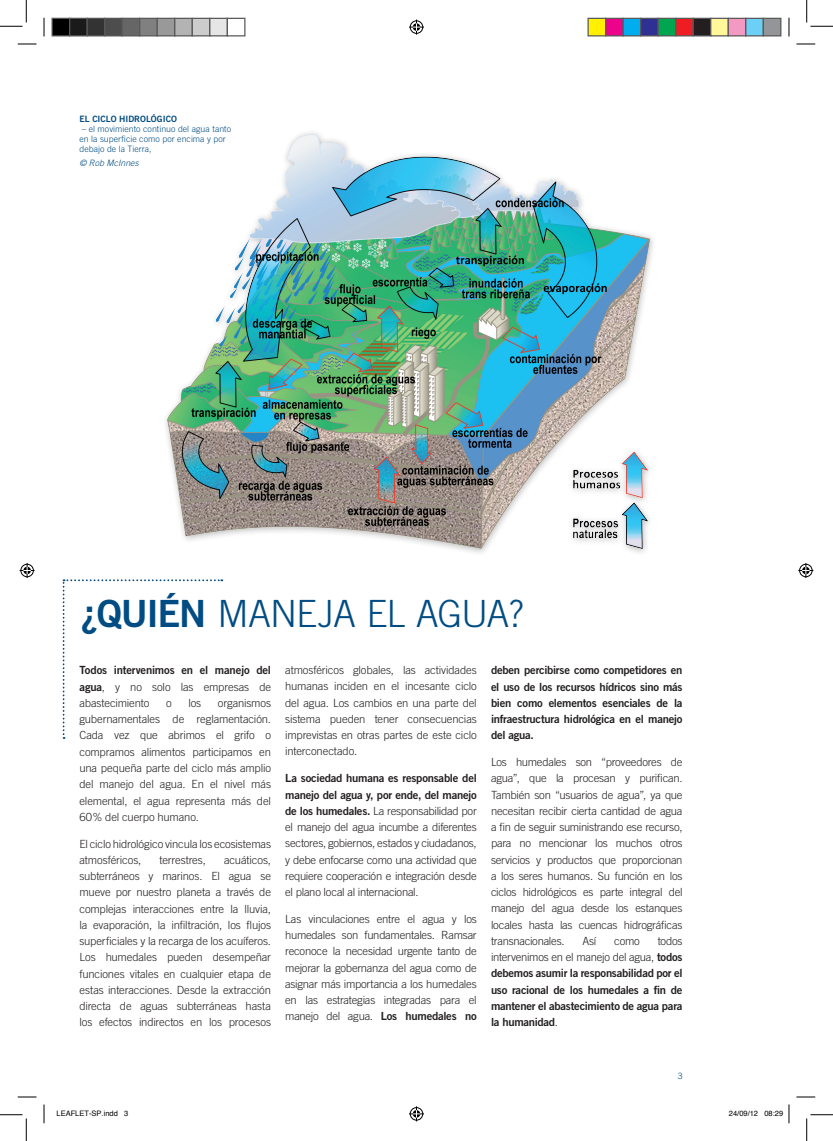
<style>
.page{position:relative;width:833px;height:1141px;background:#fff}
.page>*{position:absolute;margin:0;border:0;box-sizing:border-box;transform-origin:0 0}
.t1{font:300 37.5px "Trade Gothic";letter-spacing:-.025em;color:#014c83}
.t2{font:300 11.25px/16.2px "Trade Gothic";letter-spacing:-.015em;color:#231f20;text-align:justify}
.t3{font:11.25px/16.2px "Trade Gothic Bold Two";letter-spacing:-.02em;color:#231f20;text-align:justify}
.t4{font:300 8.75px/10px "Trade Gothic";letter-spacing:.005em;color:#014c83}
.t5{font:8.75px "Trade Gothic Bold Two";color:#014c83}
.t6{font:italic 300 8.75px "Trade Gothic";color:#014c83}
.t7{font:7.5px "Helvetica";color:#000}
.s1{font-family:"Trade Gothic Bold Two";font-weight:400}
.s2{font-family:"Trade Gothic";font-weight:300}
</style>
<div class="page">
<img style="left:165px;top:132px;width:488px;height:450px">
<svg style="left:63px;top:579px;width:159px;height:159px"></svg>
<svg style="left:18px;top:43px;width:18px;height:2px"></svg>
<svg style="left:796px;top:43px;width:18px;height:2px"></svg>
<svg style="left:18px;top:1096px;width:18px;height:1px"></svg>
<svg style="left:796px;top:1096px;width:18px;height:1px"></svg>
<svg style="left:43px;top:18px;width:2px;height:18px"></svg>
<svg style="left:43px;top:1104px;width:2px;height:19px"></svg>
<svg style="left:788px;top:18px;width:1px;height:18px"></svg>
<svg style="left:0;top:0;width:27px;height:27px"></svg>
<svg style="left:0;top:1114px;width:27px;height:26px"></svg>
<svg style="left:806px;top:0;width:26px;height:27px"></svg>
<svg style="left:806px;top:1114px;width:26px;height:26px"></svg>
<svg style="left:409px;top:20px;width:15px;height:15px"></svg>
<svg style="left:409px;top:1106px;width:15px;height:15px"></svg>
<svg style="left:20px;top:563px;width:15px;height:15px"></svg>
<svg style="left:798px;top:563px;width:14px;height:15px"></svg>
<div style="left:52px;top:18px;width:18px;height:18px;background:#000"></div>
<div style="left:51px;top:18px;width:19px;height:18px;border:1px solid #595959"></div>
<div style="left:70px;top:18px;width:17px;height:18px;background:#1a1a1a"></div>
<div style="left:69px;top:18px;width:19px;height:18px;border:1px solid #595959"></div>
<div style="left:87px;top:18px;width:18px;height:18px;background:#333"></div>
<div style="left:86px;top:18px;width:19px;height:18px;border:1px solid #595959"></div>
<div style="left:105px;top:18px;width:17px;height:18px;background:#4d4d4d"></div>
<div style="left:104px;top:18px;width:19px;height:18px;border:1px solid #595959"></div>
<div style="left:122px;top:18px;width:18px;height:18px;background:#666"></div>
<div style="left:121px;top:18px;width:19px;height:18px;border:1px solid #595959"></div>
<div style="left:140px;top:18px;width:17px;height:18px;background:#808080"></div>
<div style="left:139px;top:18px;width:19px;height:18px;border:1px solid #595959"></div>
<div style="left:157px;top:18px;width:18px;height:18px;background:#999"></div>
<div style="left:156px;top:18px;width:19px;height:18px;border:1px solid #595959"></div>
<div style="left:175px;top:18px;width:17px;height:18px;background:#b3b3b3"></div>
<div style="left:174px;top:18px;width:19px;height:18px;border:1px solid #595959"></div>
<div style="left:192px;top:18px;width:18px;height:18px;background:#ccc"></div>
<div style="left:191px;top:18px;width:19px;height:18px;border:1px solid #595959"></div>
<div style="left:210px;top:18px;width:17px;height:18px;background:#e6e6e6"></div>
<div style="left:209px;top:18px;width:19px;height:18px;border:1px solid #595959"></div>
<div style="left:226px;top:18px;width:19px;height:18px;border:1px solid #595959"></div>
<div style="left:587px;top:18px;width:18px;height:18px;background:#fff101"></div>
<div style="left:587px;top:18px;width:19px;height:18px;border:1px solid #595959"></div>
<div style="left:605px;top:18px;width:17px;height:18px;background:#ed028c"></div>
<div style="left:604px;top:18px;width:19px;height:18px;border:1px solid #595959"></div>
<div style="left:622px;top:18px;width:18px;height:18px;background:#00aeef"></div>
<div style="left:622px;top:18px;width:19px;height:18px;border:1px solid #595959"></div>
<div style="left:640px;top:18px;width:17px;height:18px;background:#2e3092"></div>
<div style="left:639px;top:18px;width:19px;height:18px;border:1px solid #595959"></div>
<div style="left:657px;top:18px;width:18px;height:18px;background:#00a54f"></div>
<div style="left:657px;top:18px;width:19px;height:18px;border:1px solid #595959"></div>
<div style="left:675px;top:18px;width:17px;height:18px;background:#ee1d23"></div>
<div style="left:674px;top:18px;width:19px;height:18px;border:1px solid #595959"></div>
<div style="left:692px;top:18px;width:18px;height:18px;background:#231f20"></div>
<div style="left:692px;top:18px;width:19px;height:18px;border:1px solid #595959"></div>
<div style="left:710px;top:18px;width:17px;height:18px;background:#fff79a"></div>
<div style="left:709px;top:18px;width:19px;height:18px;border:1px solid #595959"></div>
<div style="left:727px;top:18px;width:18px;height:18px;background:#f499c2"></div>
<div style="left:727px;top:18px;width:19px;height:18px;border:1px solid #595959"></div>
<div style="left:745px;top:18px;width:17px;height:18px;background:#6bcff6"></div>
<div style="left:744px;top:18px;width:19px;height:18px;border:1px solid #595959"></div>
<div style="left:762px;top:18px;width:18px;height:18px;background:#939598"></div>
<div style="left:762px;top:18px;width:19px;height:18px;border:1px solid #595959"></div>
<svg style="left:788px;top:1104px;width:1px;height:19px"></svg>
<p class="t5" style="left:79px;top:113px;width:19px">El ciclo</p>
<p class="t5" style="left:119px;top:113px;width:44px">hid rológico</p>
<p class="t4" style="left:79px;top:124px;width:153px">– el movimiento continuo del agua tanto en la superficie como por encima y por debajo de la Tierra,</p>
<p class="t6" style="left:79px;top:157px;width:61px">© Rob McInnes</p>
<h1 class="t1" style="left:80px;top:592px;width:444px"><span class="s1">¿QUIÉN</span> MANEJA EL AGUA?</h1>
<p class="t3" style="left:79px;top:662px;width:193px">Todos intervenimos en el manejo del</p>
<p class="t2" style="left:79px;top:678px;width:193px"><span class="s1">agua</span>, y no solo las empresas de abastecimiento</p>
<p class="t2" style="left:285px;top:661px;width:193px">atmosféricos globales, las actividades humanas inciden en el incesante ciclo del agua. Los cambios en una parte del sistema pueden tener consecuencias imprevistas en otras partes de este ciclo interconectado.</p>
<p class="t3" style="left:285px;top:769px;width:193px">La sociedad humana es responsable del manejo del agua y, por ende, del manejo</p>
<p class="t2" style="left:285px;top:802px;width:193px"><span class="s1">de los humedales.</span> La responsabilidad por el manejo del agua incumbe a diferentes sectores, gobiernos, estados y ciudadanos, y debe enfocarse como una actividad que requiere cooperación e integración desde el plano local al internacional.</p>
<p class="t2" style="left:285px;top:910px;width:193px">Las vinculaciones entre el agua y los humedales son fundamentales. Ramsar reconoce la necesidad urgente tanto de mejorar la gobernanza del agua como de asignar más importancia a los humedales en las estrategias integradas para el manejo del agua. <span class="s1">Los humedales no</span></p>
<p class="t3" style="left:490px;top:662px;width:193px">deben percibirse como competidores en el uso de los recursos hídricos sino más bien como elementos esenciales de la infraestructura hidrológica en el manejo del agua.</p>
<p class="t2" style="left:490px;top:753px;width:193px">Los humedales son “proveedores de agua”, que la procesan y purifican.<br>También son “usuarios de agua”, ya que necesitan recibir cierta cantidad de agua a fin de seguir suministrando ese recurso, para no mencionar los muchos otros servicios y productos que proporcionan a los seres humanos. Su función en los ciclos hidrológicos es parte integral del manejo del agua desde los estanques locales hasta las cuencas hidrográficas transnacionales.</p>
<p class="t2" style="left:79px;top:694px;width:193px;text-indent:138px">organismos gubernamentales de reglamentación.<br>Cada vez que abrimos el grifo o compramos alimentos participamos en una pequeña parte del ciclo más amplio del manejo del agua. En el nivel más elemental, el agua representa más del 60% del cuerpo humano.</p>
<p class="t2" style="left:79px;top:835px;width:193px">El ciclo hidrológico vincula los ecosistemas atmosféricos,</p>
<p class="t2" style="left:166px;top:694px;width:7px">o</p>
<p class="t2" style="left:188px;top:694px;width:14px">los</p>
<p class="t2" style="left:79px;top:851px;width:193px;text-indent:144px">acuáticos, subterráneos y marinos. El agua se mueve por nuestro planeta a través de complejas interacciones entre la lluvia, la evaporación, la infiltración, los flujos superficiales y la recarga de los acuíferos.<br>Los humedales pueden desempeñar funciones vitales en cualquier etapa de estas interacciones. Desde la extracción directa de aguas subterráneas hasta los efectos indirectos en los procesos</p>
<p class="t2" style="left:159px;top:851px;width:48px">terrestres,</p>
<p class="t2" style="left:490px;top:932px;width:193px;text-align:right">todos<br>intervenimos en el manejo del agua, <span class="s1">todos</span></p>
<p class="t3" style="left:490px;top:965px;width:193px">debemos asumir la responsabilidad por el uso racional de los humedales a fin de mantener el abastecimiento de agua para la humanidad<span class="s2">.</span></p>
<p class="t2" style="left:582px;top:932px;width:15px">Así</p>
<p class="t2" style="left:614px;top:932px;width:27px">como</p>
<p class="t4" style="left:677px;top:1070px;width:6px">3</p>
<p class="t7" style="left:56px;top:1107px;width:73px">LEAFLET-SP.indd 3</p>
<p class="t7" style="left:728px;top:1107px;width:56px">24/09/12 08:29</p>
</div>
